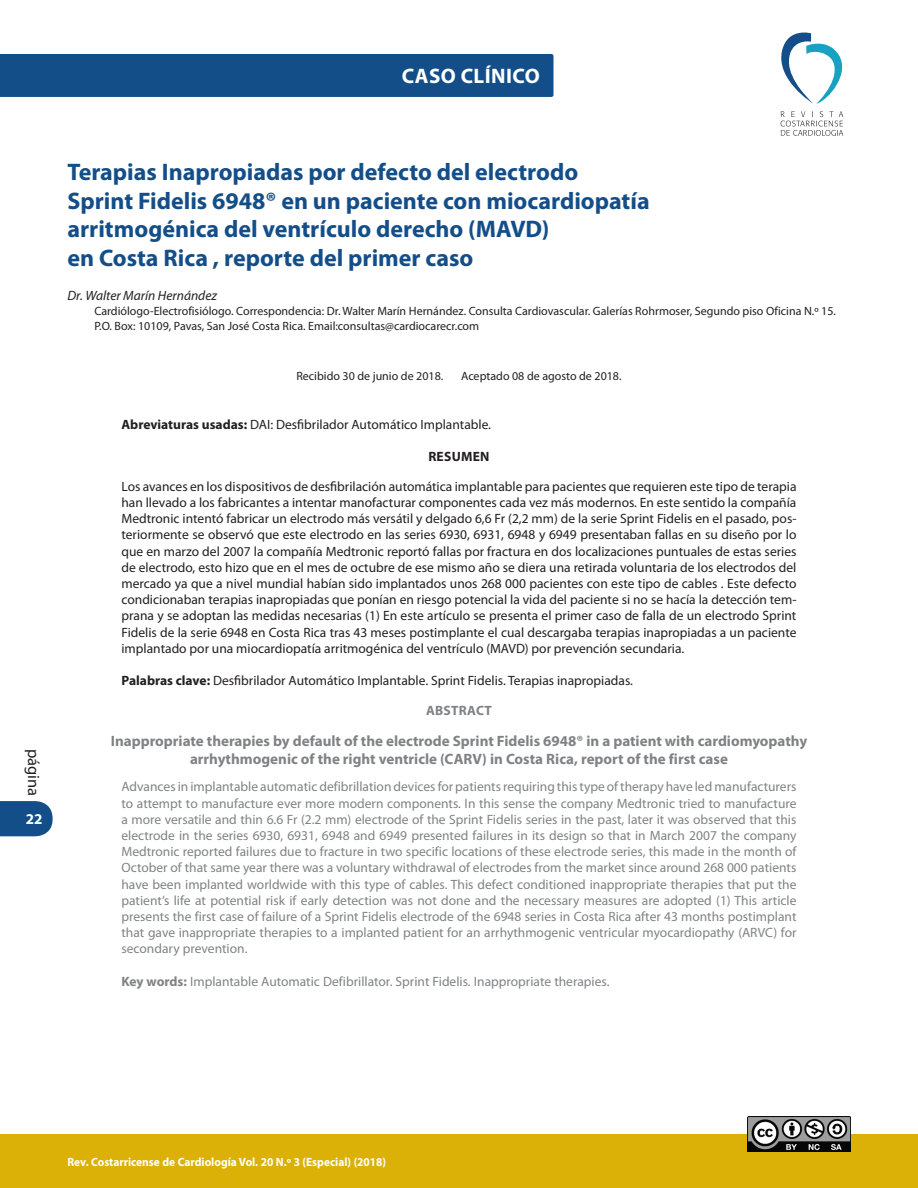
<style>
.page{position:relative;width:918px;height:1188px;background:#fff}
.page>*{position:absolute;margin:0;border:0;box-sizing:border-box;transform-origin:0 0}
._02-Título_Artículo{font:700 24px "Myriad Pro";color:#134e89}
._01-Super_Título{font:700 21px "Myriad Pro";letter-spacing:.02em;color:#fff}
.t1{font:16.5px "Myriad Pro";color:#231f20}
._05-1-Título_Art__In{font:700 15px/18px "Myriad Pro";color:#808285;text-align:center}
.t2{font:700 15px "Myriad Pro";color:#fff}
._04-Resumen-TEXTO{font:13.5px/16.2px "Myriad Pro";color:#231f20;text-align:justify}
._05-Abstract_TEXTO{font:13.5px/16.2px "Myriad Pro";color:#808285;text-align:justify}
._03-Autores_Artículo{font:italic 13.5px "Myriad Pro";color:#231f20}
._05-0-Abstrac_TITULO{font:700 13.5px "Myriad Pro";letter-spacing:.02em;color:#808285}
._04-1-Resumen_TITULO{font:700 13.5px "Myriad Pro";letter-spacing:.02em;color:#231f20}
._03_1-Referencias_Au{font:12px "Myriad Pro";color:#231f20}
.t3{font:700 12px "Myriad Pro";color:#fff;scale:.95 1}
._00-1-Fechas{font:12px "Myriad Pro";color:#231f20}
.s1{font-weight:700}
</style>
<div class="page">
<svg style="left:0;top:801px;width:53px;height:36px;background:#285d93"></svg>
<div style="left:0;top:1134px;width:917px;height:54px;background:#dbb108"></div>
<img style="left:748px;top:1116px;width:102px;height:36px">
<div style="left:0;top:54px;width:553px;height:43px;background:#134e89"></div>
<svg style="left:781px;top:111px;width:62px;height:25px"></svg>
<svg style="left:781px;top:32px;width:62px;height:72px"></svg>
<p class="_01-Super_Título" style="left:402px;top:63px;width:139px">CASO CLÍNICO</p>
<p class="t1" style="left:44px;top:749px;width:49px;rotate:90deg">página</p>
<p class="t2" style="left:26px;top:810px;width:18px">22</p>
<p class="_02-Título_Artículo" style="left:68px;top:156px;width:512px">Terapias Inapropiadas por defecto del electrodo</p>
<p class="_02-Título_Artículo" style="left:68px;top:185px;width:584px">Sprint Fidelis 6948® en un paciente con miocardiopatía</p>
<p class="_02-Título_Artículo" style="left:68px;top:213px;width:483px">arritmogénica del ventrículo derecho (MAVD)</p>
<p class="_02-Título_Artículo" style="left:68px;top:242px;width:407px">en Costa Rica , reporte del primer caso</p>
<p class="_03-Autores_Artículo" style="left:68px;top:287px;width:151px">Dr. Walter Marín Hernández</p>
<p class="_03_1-Referencias_Au" style="left:94px;top:304px;width:743px">Cardiólogo-Electrofisiólogo. Correspondencia: Dr. Walter Marín Hernández. Consulta Cardiovascular. Galerías Rohrmoser, Segundo piso Oficina N.º 15.</p>
<p class="_03_1-Referencias_Au" style="left:94px;top:319px;width:386px">P.O. Box: 10109, Pavas, San José Costa Rica. Email:consultas@cardiocarecr.com</p>
<p class="_00-1-Fechas" style="left:296px;top:368px;width:148px">Recibido 30 de junio de 2018.</p>
<p class="_00-1-Fechas" style="left:461px;top:368px;width:162px">Aceptado 08 de agosto de 2018.</p>
<p class="_04-Resumen-TEXTO" style="left:122px;top:416px;width:371px"><span class="s1">Abreviaturas usadas:</span> DAI: Desfibrilador Automático Implantable.</p>
<p class="_04-1-Resumen_TITULO" style="left:428px;top:448px;width:63px">RESUMEN</p>
<p class="_04-Resumen-TEXTO" style="left:122px;top:478px;width:677px">Los avances en los dispositivos de desfibrilación automática implantable para pacientes que requieren este tipo de terapia han llevado a los fabricantes a intentar manofacturar componentes cada vez más modernos. En este sentido la compañía Medtronic intentó fabricar un electrodo más versátil y delgado 6,6 Fr (2,2 mm) de la serie Sprint Fidelis en el pasado, pos&shy;teriormente se observó que este electrodo en las series 6930, 6931, 6948 y 6949 presentaban fallas en su diseño por lo que en marzo del 2007 la compañía Medtronic reportó fallas por fractura en dos localizaciones puntuales de estas series de electrodo, esto hizo que en el mes de octubre de ese mismo año se diera una retirada voluntaria de los electrodos del mercado ya que a nivel mundial habían sido implantados unos 268 000 pacientes con este tipo de cables . Este defecto condicionaban terapias inapropiadas que ponían en riesgo potencial la vida del paciente si no se hacía la detección tem&shy;prana y se adoptan las medidas necesarias (1) En este artículo se presenta el primer caso de falla de un electrodo Sprint Fidelis de la serie 6948 en Costa Rica tras 43 meses postimplante el cual descargaba terapias inapropiadas a un paciente implantado por una miocardiopatía arritmogénica del ventrículo (MAVD) por prevención secundaria.</p>
<p class="_04-Resumen-TEXTO" style="left:122px;top:672px;width:513px"><span class="s1">Palabras clave:</span> Desfibrilador Automático Implantable. Sprint Fidelis. Terapias inapropiadas.</p>
<p class="_05-0-Abstrac_TITULO" style="left:426px;top:701px;width:67px">ABSTRACT</p>
<p class="_05-1-Título_Art__In" style="left:111px;top:732px;width:698px">Inappropriate therapies by default of the electrode Sprint Fidelis 6948® in a patient with cardiomyopathy arrhythmogenic of the right ventricle (CARV) in Costa Rica, report of the first case</p>
<p class="_05-Abstract_TEXTO" style="left:122px;top:778px;width:677px">Advances in implantable automatic defibrillation devices for patients requiring this type of therapy have led manufacturers to attempt to manufacture ever more modern components. In this sense the company Medtronic tried to manufacture a more versatile and thin 6.6 Fr (2.2 mm) electrode of the Sprint Fidelis series in the past, later it was observed that this electrode in the series 6930, 6931, 6948 and 6949 presented failures in its design so that in March 2007 the company Medtronic reported failures due to fracture in two specific locations of these electrode series, this made in the month of October of that same year there was a voluntary withdrawal of electrodes from the market since around 268 000 patients have been implanted worldwide with this type of cables. This defect conditioned inappropriate therapies that put the patient’s life at potential risk if early detection was not done and the necessary measures are adopted (1) This article presents the first case of failure of a Sprint Fidelis electrode of the 6948 series in Costa Rica after 43 months postimplant that gave inappropriate therapies to a implanted patient for an arrhythmogenic ventricular myocardiopathy (ARVC) for secondary prevention.</p>
<p class="_05-Abstract_TEXTO" style="left:122px;top:973px;width:490px"><span class="s1">Key words:</span> Implantable Automatic Defibrillator. Sprint Fidelis. Inappropriate therapies.</p>
<p class="t3" style="left:68px;top:1154px;width:337px">Rev. Costarricense de Cardiología Vol. 20 N.º 3 (Especial) (2018)</p>
</div>
